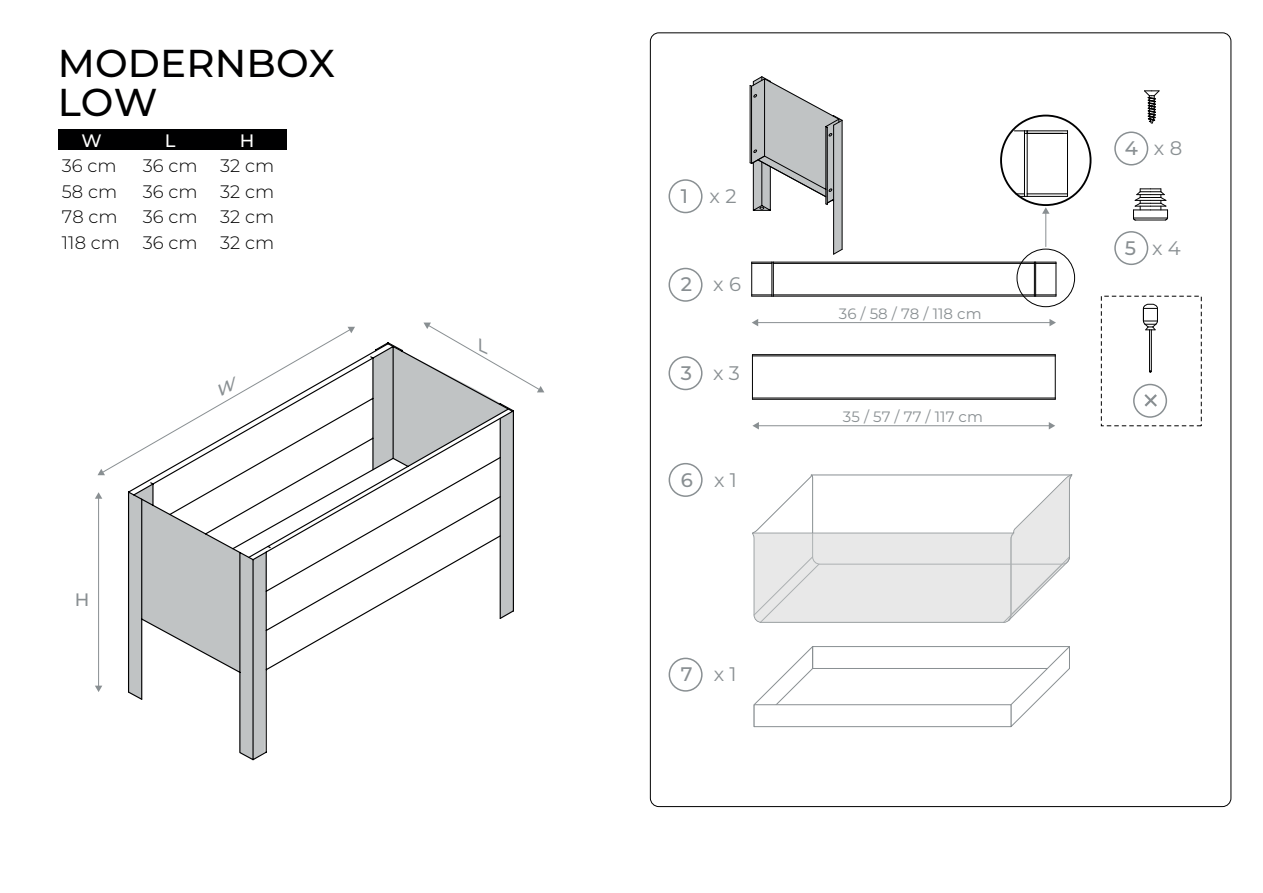
<style>
.page{position:relative;width:1263px;height:893px;background:#fff}
.page>*{position:absolute;margin:0;border:0;box-sizing:border-box;transform-origin:0 0}
.t1{font:500 38.85px/38.8px "Montserrat";letter-spacing:.005em;color:#000001}
.t2{font:19.65px "Montserrat";color:#898f92}
.t3{font:300 18px "Montserrat";letter-spacing:.005em;color:#000001}
.t4{font:500 18px "Montserrat";color:#fff}
.t5{font:500 18px "Montserrat";color:#898f92}
.t6{font:15px "Montserrat";letter-spacing:.005em;color:#898f92}
.s1{font-weight:500}
</style>
<div class="page">
<div style="left:669px;top:463px;width:34px;height:34px;border:2px solid #898f92;border-radius:50%"></div>
<div style="left:669px;top:658px;width:34px;height:34px;border:2px solid #898f92;border-radius:50%"></div>
<svg style="left:1133px;top:189px;width:35px;height:32px"></svg>
<svg style="left:1144px;top:90px;width:16px;height:34px"></svg>
<div style="left:1114px;top:132px;width:34px;height:34px;border:2px solid #898f92;border-radius:50%"></div>
<div style="left:1114px;top:231px;width:34px;height:34px;border:2px solid #898f92;border-radius:50%"></div>
<div style="left:1133px;top:384px;width:34px;height:34px;border:2px solid #898f92;border-radius:50%"></div>
<hr style="left:1151px;top:330px;width:1px;height:42px;background:#000001">
<hr style="left:1149px;top:330px;width:1px;height:42px;background:#000001">
<svg style="left:1143px;top:304px;width:15px;height:27px"></svg>
<div style="left:58px;top:129px;width:228px;height:21px;background:#000001"></div>
<svg style="left:752px;top:474px;width:320px;height:149px"></svg>
<div style="left:812px;top:646px;width:258px;height:23px;border:1px solid #898f92"></div>
<svg style="left:753px;top:646px;width:60px;height:82px"></svg>
<svg style="left:1010px;top:646px;width:60px;height:82px"></svg>
<div style="left:754px;top:704px;width:257px;height:23px;background:#fff;border:1px solid #898f92"></div>
<hr style="left:773px;top:295px;width:261px;height:1px;background:#000001">
<hr style="left:773px;top:296px;width:261px;height:1px;background:#000001">
<hr style="left:773px;top:263px;width:261px;height:1px;background:#000001">
<hr style="left:1034px;top:263px;width:1px;height:32px;background:#000001">
<hr style="left:773px;top:263px;width:1px;height:32px;background:#000001">
<hr style="left:773px;top:262px;width:261px;height:1px;background:#000001">
<hr style="left:1056px;top:263px;width:1px;height:32px;background:#000001">
<hr style="left:1035px;top:263px;width:1px;height:32px;background:#000001">
<hr style="left:772px;top:263px;width:1px;height:32px;background:#000001">
<hr style="left:751px;top:263px;width:1px;height:32px;background:#000001">
<svg style="left:1034px;top:295px;width:23px;height:2px"></svg>
<svg style="left:1034px;top:262px;width:23px;height:2px"></svg>
<svg style="left:751px;top:295px;width:23px;height:2px"></svg>
<svg style="left:751px;top:262px;width:22px;height:2px"></svg>
<hr style="left:752px;top:398px;width:303px;height:1px;background:#000001">
<hr style="left:752px;top:399px;width:303px;height:1px;background:#000001">
<hr style="left:752px;top:356px;width:303px;height:1px;background:#000001">
<hr style="left:752px;top:354px;width:303px;height:1px;background:#000001">
<hr style="left:1055px;top:356px;width:1px;height:42px;background:#000001">
<hr style="left:752px;top:356px;width:1px;height:42px;background:#000001">
<hr style="left:757px;top:322px;width:294px;height:1px;background:#898f92">
<svg style="left:752px;top:319px;width:6px;height:7px"></svg>
<svg style="left:1049px;top:319px;width:7px;height:7px"></svg>
<hr style="left:758px;top:425px;width:292px;height:1px;background:#898f92">
<svg style="left:752px;top:422px;width:7px;height:7px"></svg>
<svg style="left:1049px;top:422px;width:6px;height:7px"></svg>
<div style="left:668px;top:179px;width:34px;height:34px;border:2px solid #898f92;border-radius:50%"></div>
<div style="left:668px;top:268px;width:34px;height:34px;border:2px solid #898f92;border-radius:50%"></div>
<div style="left:668px;top:356px;width:34px;height:34px;border:2px solid #898f92;border-radius:50%"></div>
<hr style="left:1024px;top:133px;width:39px;height:1px;background:#000001">
<hr style="left:1024px;top:131px;width:1px;height:63px;background:#000001">
<hr style="left:1027px;top:194px;width:40px;height:1px;background:#000001">
<hr style="left:1027px;top:196px;width:40px;height:1px;background:#000001">
<hr style="left:1027px;top:133px;width:40px;height:1px;background:#000001">
<hr style="left:1067px;top:131px;width:1px;height:63px;background:#000001">
<hr style="left:1027px;top:131px;width:1px;height:63px;background:#000001">
<hr style="left:1027px;top:131px;width:40px;height:1px;background:#000001">
<svg style="left:1016px;top:194px;width:12px;height:3px"></svg>
<svg style="left:1014px;top:131px;width:14px;height:2px"></svg>
<hr style="left:1045px;top:213px;width:1px;height:34px;background:#898f92">
<svg style="left:1042px;top:207px;width:7px;height:7px"></svg>
<div style="left:1017px;top:249px;width:58px;height:58px;border:1px solid #000001;border-radius:50%"></div>
<div style="left:1000px;top:115px;width:91px;height:91px;border:2px solid #000001;border-radius:50%"></div>
<svg style="left:749px;top:76px;width:94px;height:179px"></svg>
<svg style="left:95px;top:323px;width:449px;height:437px"></svg>
<h1 class="t1" style="left:58px;top:42px;width:279px">MODERNBOX<br>LOW</h1>
<p class="t4" style="left:82px;top:128px;width:22px">W</p>
<p class="t4" style="left:165px;top:128px;width:12px">L</p>
<p class="t4" style="left:240px;top:128px;width:16px">H</p>
<p class="t3" style="left:62px;top:154px;width:57px">36 cm</p>
<p class="t3" style="left:143px;top:154px;width:133px">36 cm 32 cm</p>
<p class="t3" style="left:62px;top:179px;width:57px">58 cm</p>
<p class="t3" style="left:143px;top:179px;width:133px">36 cm 32 cm</p>
<p class="t3" style="left:62px;top:205px;width:57px">78 cm</p>
<p class="t3" style="left:143px;top:205px;width:133px">36 cm 32 cm</p>
<p class="t3" style="left:62px;top:230px;width:60px">118 cm</p>
<p class="t3" style="left:143px;top:230px;width:133px">36 cm 32 cm</p>
<p class="t5" style="left:75px;top:587px;width:16px">H</p>
<p class="t2" style="left:681px;top:182px;width:57px"><span class="s1">1</span> x 2</p>
<p class="t2" style="left:681px;top:271px;width:62px"><span class="s1">2</span> x 6</p>
<p class="t2" style="left:681px;top:359px;width:61px"><span class="s1">3</span> x 3</p>
<p class="t2" style="left:681px;top:466px;width:58px"><span class="s1">6</span> x 1</p>
<p class="t2" style="left:681px;top:661px;width:57px"><span class="s1">7</span> x 1</p>
<p class="t6" style="left:839px;top:303px;width:144px">36 / 58 / 78 / 118 cm</p>
<p class="t6" style="left:843px;top:406px;width:142px">35 / 57 / 77 / 117 cm</p>
<p class="t2" style="left:1125px;top:135px;width:59px"><span class="s1">4</span> x 8</p>
<p class="t2" style="left:1125px;top:234px;width:57px"><span class="s1">5</span> x 4</p>
</div>
